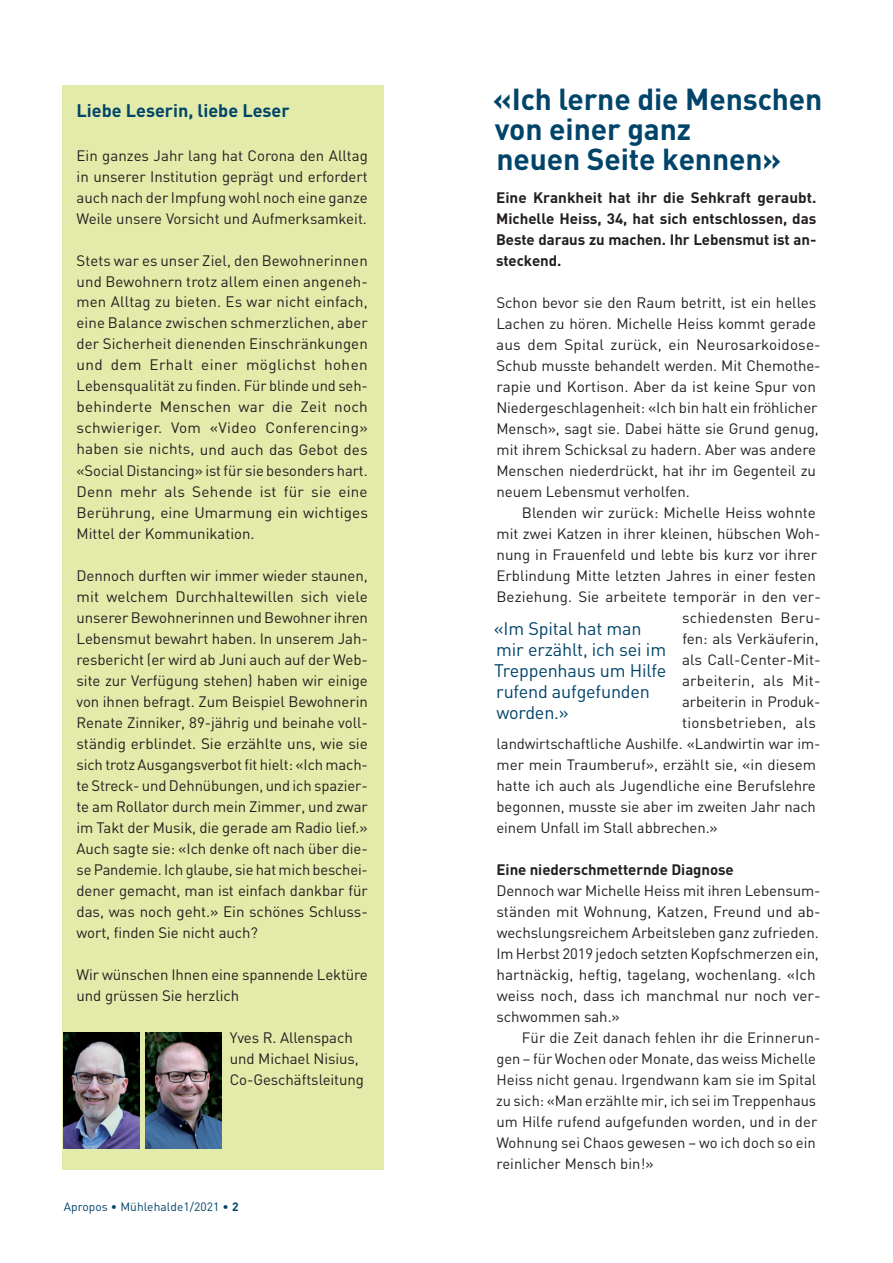
<style>
.page{position:relative;width:893px;height:1263px;background:#fff}
.page>*{position:absolute;margin:0;border:0;box-sizing:border-box;transform-origin:0 0}
.t1{font:700 30px/30px "DIN";letter-spacing:-.005em;color:#00446a}
.t2{font:18px/21px "DIN";letter-spacing:-.01em;color:#00446a}
.t3{font:700 18px "DIN";color:#00446a}
.t4{font:15px/21px "DIN";letter-spacing:-.005em;color:#231f20}
.t5{font:700 15px/21px "DIN";letter-spacing:-.005em;color:#231f20;text-align:justify}
.t6{font:14.85px/21px "DIN";color:#231f20}
.t7{font:12px "DIN";letter-spacing:.005em;color:#00446a}
.s1{font-weight:700}
</style>
<div class="page">
<div style="left:63px;top:85px;width:321px;height:1084px;background:#e2eba9"></div>
<img style="left:64px;top:1032px;width:76px;height:116px">
<img style="left:145px;top:1032px;width:76px;height:116px">
<p class="t3" style="left:77px;top:99px;width:215px">Liebe Leserin, liebe Leser</p>
<p class="t4" style="left:77px;top:145px;width:293px;text-align:justify">Ein ganzes Jahr lang hat Corona den Alltag in unserer Institution geprägt und erfordert auch nach der Impfung wohl noch eine ganze Weile unsere Vorsicht und Aufmerksamkeit.</p>
<p class="t4" style="left:77px;top:250px;width:293px">Stets war es unser Ziel, den Bewohnerinnen und Bewohnern trotz allem einen angeneh-</p>
<p class="t4" style="left:77px;top:290px;width:293px;text-align:justify">men Alltag zu bieten. Es war nicht einfach, eine Balance zwischen schmerzlichen, aber der Sicherheit dienenden Einschränkungen und dem Erhalt einer möglichst hohen Lebensqualität zu finden. Für blinde und seh&shy;behinderte Menschen war die Zeit noch schwieriger. Vom «Video Conferencing»</p>
<p class="t4" style="left:77px;top:439px;width:293px;text-align:justify">haben sie nichts, und auch das Gebot des «Social Distancing» ist für sie besonders hart.<br>Denn mehr als Sehende ist für sie eine Berührung, eine Umarmung ein wichtiges Mittel der Kommunikation.</p>
<p class="t4" style="left:77px;top:565px;width:293px;text-align:justify">Dennoch durften wir immer wieder staunen, mit welchem Durchhaltewillen sich viele unserer Bewohnerinnen und Bewohner ihren Lebensmut bewahrt haben. In unserem Jah&shy;resbericht (er wird ab Juni auch auf der Web&shy;site zur Verfügung stehen) haben wir einige von ihnen befragt. Zum Beispiel Bewohnerin Renate Zinniker, 89-jährig und beinahe voll&shy;ständig erblindet. Sie erzählte uns, wie sie sich trotz Ausgangsverbot fit hielt: «Ich mach&shy;te Streck- und Dehnübungen, und ich spazier&shy;te am Rollator durch mein Zimmer, und zwar im Takt der Musik, die gerade am Radio lief.» Auch sagte sie: «Ich denke oft nach über die&shy;se Pandemie. Ich glaube, sie hat mich beschei&shy;dener gemacht, man ist einfach dankbar für das, was noch geht.» Ein schönes Schluss&shy;wort, finden Sie nicht auch?</p>
<p class="t4" style="left:77px;top:964px;width:293px">Wir wünschen Ihnen eine spannende Lektüre und grüssen Sie herzlich</p>
<p class="t4" style="left:230px;top:1027px;width:136px">Yves R. Allenspach und Michael Nisius,<br>Co-Geschäftsleitung</p>
<p class="t7" style="left:64px;top:1199px;width:176px">Apropos • Mühlehalde1/2021 • <span class="s1">2</span></p>
<h1 class="t1" style="left:493px;top:83px;width:331px">«Ich lerne die Menschen von einer ganz<br>neuen Seite kennen»</h1>
<p class="t5" style="left:496px;top:186px;width:322px">Eine Krankheit hat ihr die Sehkraft geraubt.<br>Michelle Heiss, 34, hat sich entschlossen, das Beste daraus zu machen. Ihr Lebensmut ist an&shy;steckend.</p>
<p class="t4" style="left:496px;top:292px;width:326px">Schon bevor sie den Raum betritt, ist ein helles Lachen zu hören. Michelle Heiss kommt gerade aus dem Spital zurück, ein Neurosarkoidose-- Schub musste behandelt werden. Mit Chemothe&shy;rapie und Kortison. Aber da ist keine Spur von Niedergeschlagenheit: «Ich bin halt ein fröhlicher Mensch», sagt sie. Dabei hätte sie Grund genug, mit ihrem Schicksal zu hadern. Aber was andere Menschen niederdrückt, hat ihr im Gegenteil zu neuem Lebensmut verholfen.</p>
<p class="t6" style="left:522px;top:502px;width:295px">Blenden wir zurück: Michelle Heiss wohnte</p>
<p class="t6" style="left:497px;top:523px;width:325px">mit zwei Katzen in ihrer kleinen, hübschen Woh-</p>
<p class="t6" style="left:497px;top:544px;width:322px">nung in Frauenfeld und lebte bis kurz vor ihrer</p>
<p class="t6" style="left:496px;top:565px;width:321px">Erblindung Mitte letzten Jahres in einer festen</p>
<p class="t6" style="left:496px;top:586px;width:324px">Beziehung. Sie arbeitete temporär in den ver-</p>
<p class="t6" style="left:682px;top:607px;width:140px">schiedensten Beru-</p>
<p class="t6" style="left:682px;top:628px;width:138px">fen: als Verkäuferin,</p>
<p class="t6" style="left:682px;top:649px;width:140px">als Call-Center-Mit-</p>
<p class="t6" style="left:682px;top:670px;width:140px">arbeiterin, als Mit-</p>
<p class="t6" style="left:682px;top:691px;width:140px">arbeiterin in Produk-</p>
<p class="t6" style="left:682px;top:712px;width:135px">tionsbetrieben, als</p>
<p class="t6" style="left:497px;top:733px;width:325px">landwirtschaftliche Aushilfe. «Landwirtin war im-</p>
<p class="t6" style="left:497px;top:754px;width:321px">mer mein Traumberuf», erzählt sie, «in diesem</p>
<p class="t6" style="left:497px;top:775px;width:321px">hatte ich auch als Jugendliche eine Berufslehre</p>
<p class="t6" style="left:497px;top:796px;width:321px">begonnen, musste sie aber im zweiten Jahr nach</p>
<p class="t6" style="left:496px;top:817px;width:223px">einem Unfall im Stall abbrechen.»</p>
<p class="t5" style="left:497px;top:858px;width:239px">Eine niederschmetternde Diagnose</p>
<p class="t4" style="left:496px;top:880px;width:326px">Dennoch war Michelle Heiss mit ihren Lebensum&shy;ständen mit Wohnung, Katzen, Freund und ab&shy;wechslungsreichem Arbeitsleben ganz zufrieden.<br>Im Herbst 2019 jedoch setzten Kopfschmerzen ein, hartnäckig, heftig, tagelang, wochenlang. «Ich weiss noch, dass ich manchmal nur noch ver&shy;schwommen sah.»</p>
<p class="t6" style="left:496px;top:1027px;width:326px;text-indent:26px">Für die Zeit danach fehlen ihr die Erinnerun&shy;gen – für Wochen oder Monate, das weiss Michelle Heiss nicht genau. Irgendwann kam sie im Spital zu sich: «Man erzählte mir, ich sei im Treppenhaus um Hilfe rufend aufgefunden worden, und in der Wohnung sei Chaos gewesen – wo ich doch so ein reinlicher Mensch bin!»</p>
<p class="t2" style="left:494px;top:617px;width:174px">«Im Spital hat man mir erzählt, ich sei im<br>Treppenhaus um Hilfe rufend aufgefunden worden.»</p>
</div>
